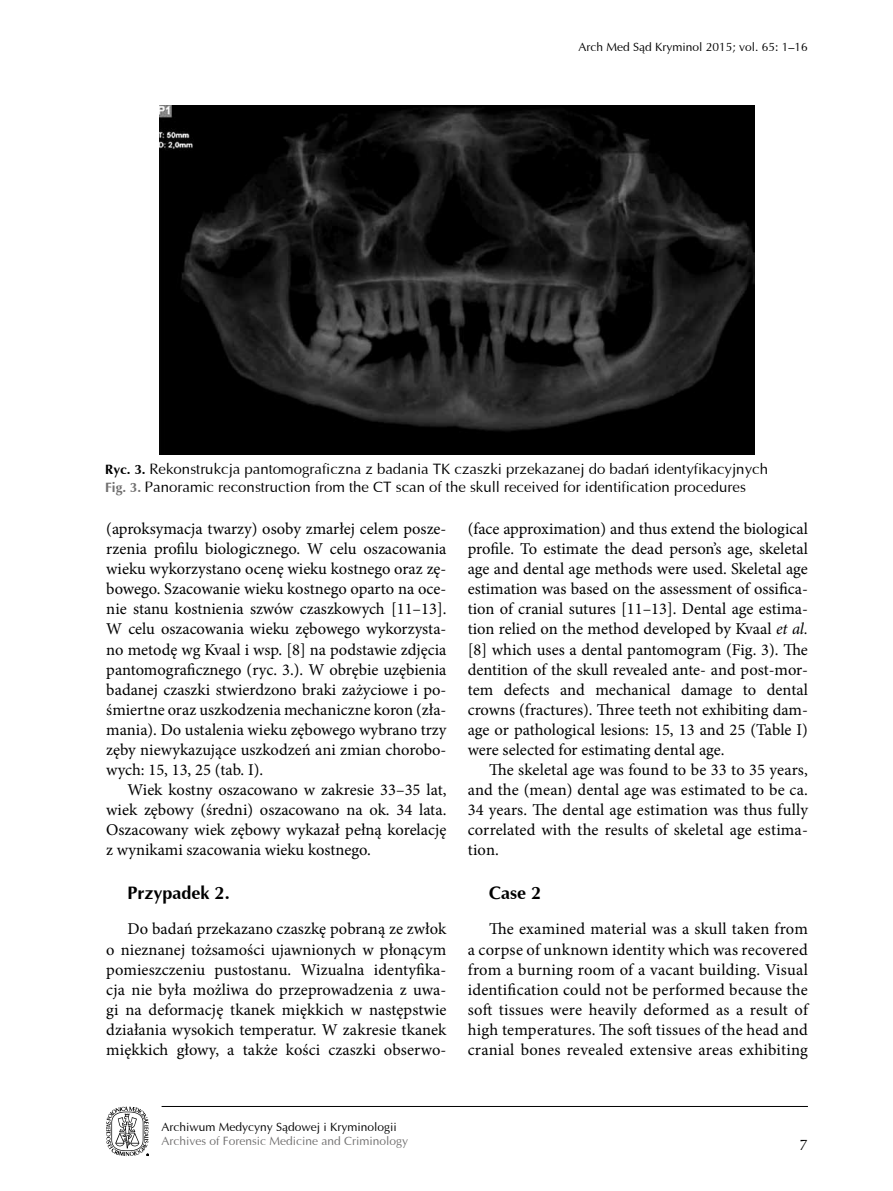
<style>
.page{position:relative;width:893px;height:1191px;background:#fff}
.page>*{position:absolute;margin:0;border:0;box-sizing:border-box;transform-origin:0 0}
.t1{font:700 18px "Ottawa";color:#000}
.t2{font:16.5px/20.1px "Minion Pro";letter-spacing:.005em;color:#000;text-align:justify}
.t3{font:15px/18px "Ottawa";color:#000}
.t4{font:12px "Ottawa";color:#000}
.t5{font:12px "Ottawa";color:#706f6f}
.s1{font-weight:700;font-size:13.5px}
.s2{font-weight:700;font-size:13.5px;color:#706f6f}
.s3{font-style:italic}
</style>
<div class="page">
<hr style="left:162px;top:1106px;width:646px;height:1px;background:#000">
<svg style="left:106px;top:1106px;width:43px;height:50px"></svg>
<img style="left:159px;top:105px;width:596px;height:349px">
<p class="t4" style="left:578px;top:40px;width:231px">Arch Med Sąd Kryminol 2015; vol. 65: 1–16</p>
<p class="t3" style="left:105px;top:459px;width:664px"><span class="s1">Ryc. 3.</span> Rekonstrukcja pantomograficzna z badania TK czaszki przekazanej do badań identyfikacyjnych<br><span class="s2">Fig. 3.</span> Panoramic reconstruction from the CT scan of the skull received for identification procedures</p>
<p class="t2" style="left:106px;top:519px;width:342px">(aproksymacja twarzy) osoby zmarłej celem posze&shy;rzenia profilu biologicznego. W celu oszacowania wieku wykorzystano ocenę wieku kostnego oraz zę&shy;bowego. Szacowanie wieku kostnego oparto na oce&shy;nie stanu kostnienia szwów czaszkowych [11–13].<br>W celu oszacowania wieku zębowego wykorzysta&shy;no metodę wg Kvaal i wsp. [8] na podstawie zdjęcia pantomograficznego (ryc. 3.). W obrębie uzębienia badanej czaszki stwierdzono braki zażyciowe i po&shy;śmiertne oraz uszkodzenia mechaniczne koron (zła&shy;mania). Do ustalenia wieku zębowego wybrano trzy zęby niewykazujące uszkodzeń ani zmian chorobo&shy;wych: 15, 13, 25 (tab. I).</p>
<p class="t2" style="left:106px;top:780px;width:342px;text-indent:21px">Wiek kostny oszacowano w zakresie 33–35 lat, wiek zębowy (średni) oszacowano na ok. 34 lata.<br>Oszacowany wiek zębowy wykazał pełną korelację z wynikami szacowania wieku kostnego.</p>
<p class="t1" style="left:128px;top:882px;width:104px">Przypadek 2.</p>
<p class="t2" style="left:106px;top:919px;width:342px;text-indent:21px">Do badań przekazano czaszkę pobraną ze zwłok o nieznanej tożsamości ujawnionych w płonącym pomieszczeniu pustostanu. Wizualna identyfika&shy;cja nie była możliwa do przeprowadzenia z uwa&shy;gi na deformację tkanek miękkich w następstwie działania wysokich temperatur. W zakresie tkanek miękkich głowy, a także kości czaszki obserwo-</p>
<p class="t2" style="left:468px;top:519px;width:342px">(face approximation) and thus extend the biological profile. To estimate the dead person’s age, skeletal age and dental age methods were used. Skeletal age estimation was based on the assessment of ossifica&shy;tion of cranial sutures [11–13]. Dental age estima&shy;tion relied on the method developed by Kvaal <span class="s3">et al. </span>[8] which uses a dental pantomogram (Fig. 3). The dentition of the skull revealed ante- and post-mor&shy;tem defects and mechanical damage to dental crowns (fractures). Three teeth not exhibiting dam&shy;age or pathological lesions: 15, 13 and 25 (Table I) were selected for estimating dental age.</p>
<p class="t2" style="left:468px;top:759px;width:342px;text-indent:21px">The skeletal age was found to be 33 to 35 years, and the (mean) dental age was estimated to be ca.<br>34 years. The dental age estimation was thus fully correlated with the results of skeletal age estima&shy;tion.</p>
<p class="t1" style="left:489px;top:882px;width:54px">Case 2</p>
<p class="t2" style="left:468px;top:919px;width:342px;text-indent:21px">The examined material was a skull taken from a corpse of unknown identity which was recovered from a burning room of a vacant building. Visual identification could not be performed because the soft tissues were heavily deformed as a result of high temperatures. The soft tissues of the head and cranial bones revealed extensive areas exhibiting</p>
<p class="t4" style="left:162px;top:1119px;width:237px">Archiwum Medycyny Sądowej i Kryminologii</p>
<p class="t5" style="left:162px;top:1134px;width:248px">Archives of Forensic Medicine and Criminology</p>
<p class="t3" style="left:800px;top:1136px;width:10px">7</p>
</div>
